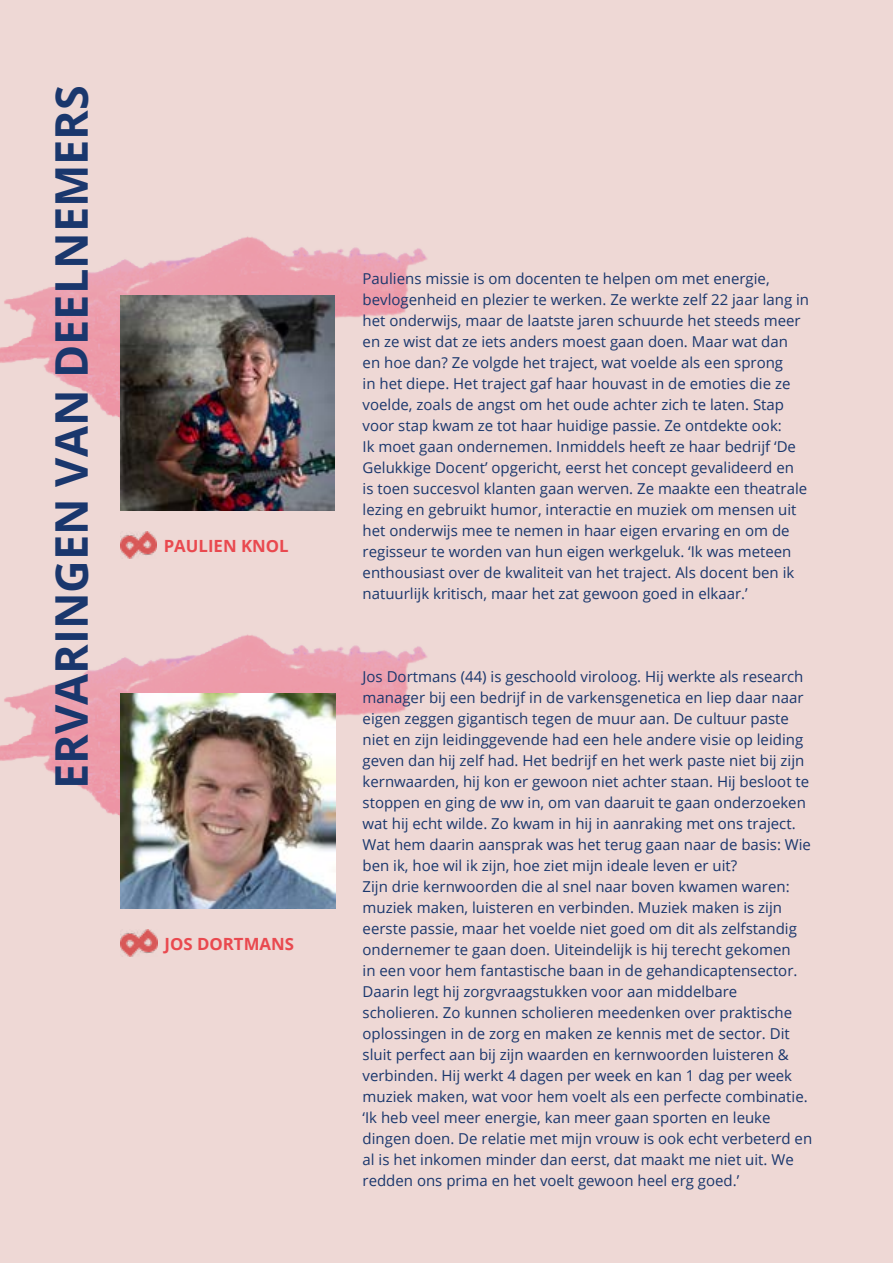
<style>
.page{position:relative;width:893px;height:1263px;background:#eed8d5}
.page>*{position:absolute;margin:0;border:0;box-sizing:border-box;transform-origin:0 0}
.t1{font:700 45px "Open Sans";color:#1a376d}
.t2{font:700 16.8px "Open Sans";color:#e9494f}
.t3{font:15px/21px "Open Sans";color:#1a376d}
</style>
<div class="page">
<img style="left:0;top:236px;width:428px;height:251px">
<img style="left:0;top:634px;width:428px;height:251px">
<img style="left:121px;top:694px;width:214px;height:214px">
<img style="left:121px;top:930px;width:36px;height:27px">
<img style="left:120px;top:296px;width:214px;height:214px">
<img style="left:120px;top:532px;width:36px;height:27px">
<h1 class="t1" style="left:40px;top:789px;width:706px;rotate:-90deg">ERVARINGEN VAN DEELNEMERS</h1>
<p class="t2" style="left:164px;top:534px;width:127px">PAULIEN KNOL</p>
<p class="t2" style="left:165px;top:932px;width:131px">JOS DORTMANS</p>
<p class="t3" style="left:363px;top:267px;width:448px">Pauliens missie is om docenten te helpen om met energie, bevlogenheid en plezier te werken. Ze werkte zelf 22 jaar lang in het onderwijs, maar de laatste jaren schuurde het steeds meer en ze wist dat ze iets anders moest gaan doen. Maar wat dan en hoe dan? Ze volgde het traject, wat voelde als een sprong<br>in het diepe. Het traject gaf haar houvast in de emoties die ze voelde, zoals de angst om het oude achter zich te laten. Stap voor stap kwam ze tot haar huidige passie. Ze ontdekte ook:<br>Ik moet gaan ondernemen. Inmiddels heeft ze haar bedrijf ‘De Gelukkige Docent’ opgericht, eerst het concept gevalideerd en<br>is toen succesvol klanten gaan werven. Ze maakte een theatrale lezing en gebruikt humor, interactie en muziek om mensen uit het onderwijs mee te nemen in haar eigen ervaring en om de regisseur te worden van hun eigen werkgeluk. ‘Ik was meteen enthousiast over de kwaliteit van het traject. Als docent ben ik natuurlijk kritisch, maar het zat gewoon goed in elkaar.’</p>
<p class="t3" style="left:363px;top:665px;width:451px">Jos Dortmans (44) is geschoold viroloog. Hij werkte als research manager bij een bedrijf in de varkensgenetica en liep daar naar eigen zeggen gigantisch tegen de muur aan. De cultuur paste niet en zijn leidinggevende had een hele andere visie op leiding geven dan hij zelf had. Het bedrijf en het werk paste niet bij zijn kernwaarden, hij kon er gewoon niet achter staan. Hij besloot te stoppen en ging de ww in, om van daaruit te gaan onderzoeken wat hij echt wilde. Zo kwam in hij in aanraking met ons traject.<br>Wat hem daarin aansprak was het terug gaan naar de basis: Wie ben ik, hoe wil ik zijn, hoe ziet mijn ideale leven er uit?<br>Zijn drie kernwoorden die al snel naar boven kwamen waren: muziek maken, luisteren en verbinden. Muziek maken is zijn eerste passie, maar het voelde niet goed om dit als zelfstandig ondernemer te gaan doen. Uiteindelijk is hij terecht gekomen<br>in een voor hem fantastische baan in de gehandicaptensector.<br>Daarin legt hij zorgvraagstukken voor aan middelbare scholieren. Zo kunnen scholieren meedenken over praktische oplossingen in de zorg en maken ze kennis met de sector. Dit sluit perfect aan bij zijn waarden en kernwoorden luisteren &amp; verbinden. Hij werkt 4 dagen per week en kan 1 dag per week muziek maken, wat voor hem voelt als een perfecte combinatie. ‘Ik heb veel meer energie, kan meer gaan sporten en leuke dingen doen. De relatie met mijn vrouw is ook echt verbeterd en al is het inkomen minder dan eerst, dat maakt me niet uit. We redden ons prima en het voelt gewoon heel erg goed.’</p>
</div>
